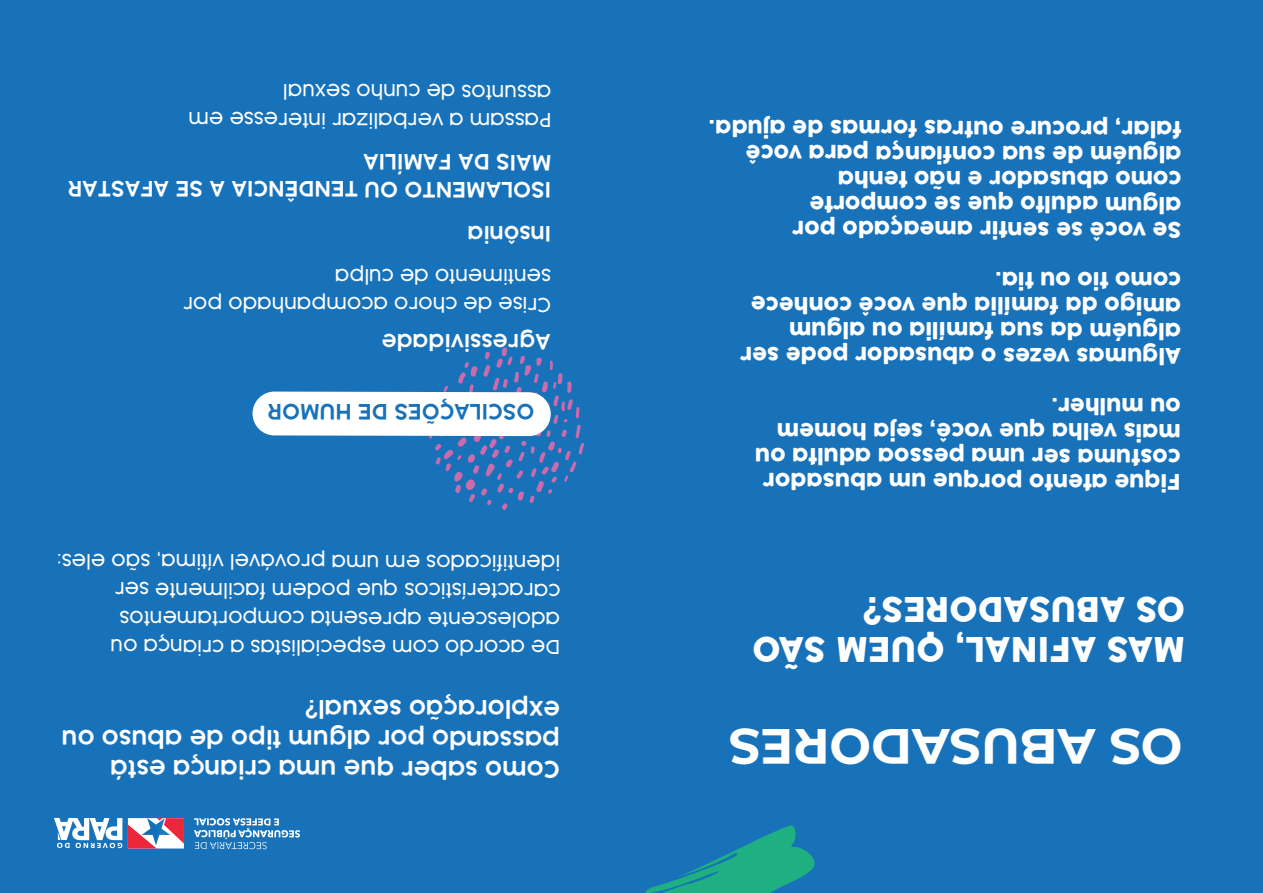
<style>
.page{position:relative;width:1263px;height:893px;background:#1872ba}
.page>*{position:absolute;margin:0;border:0;box-sizing:border-box;transform-origin:0 0}
.t1{font:700 49.35px "Montserrat";color:#fff}
.t2{font:33.3px/39.9px "Cocogoose";color:#fff}
.t3{font:600 22.8px/30px "COCOGOOSE";letter-spacing:-.005em;color:#fff}
.t4{font:21px/25px "Cocogoose";letter-spacing:-.005em;color:#fff}
.t5{font:600 20.7px/44.5px "COCOGOOSE";letter-spacing:-.005em;color:#fff}
.t6{font:600 20.7px "COCOGOOSE";letter-spacing:-.005em;color:#1872ba}
.t7{font:300 19.05px/28.5px "Cocogoose";letter-spacing:-.005em;color:#fff}
</style>
<div class="page">
<svg style="left:645px;top:825px;width:170px;height:68px"></svg>
<svg style="left:252px;top:347px;width:333px;height:163px"></svg>
<svg style="left:194px;top:818px;width:106px;height:31px"></svg>
<svg style="left:54px;top:818px;width:68px;height:30px"></svg>
<svg style="left:128px;top:818px;width:56px;height:30px;background:#d396a7"></svg>
<p class="t7" style="left:552px;top:134px;width:365px;rotate:-180deg">Passam a verbalizar interesse em assuntos de cunho sexual</p>
<p class="t5" style="left:551px;top:184px;width:190px;rotate:-180deg">MAIS DA FAMÍLIA</p>
<p class="t5" style="left:551px;top:255px;width:485px;rotate:-180deg">Insônia<br>ISOLAMENTO OU TENDÊNCIA A SE AFASTAR</p>
<p class="t7" style="left:551px;top:318px;width:369px;rotate:-180deg">Crise de choro acompanhado por sentimento de culpa</p>
<p class="t5" style="left:551px;top:363px;width:171px;rotate:-180deg">Agressividade</p>
<p class="t4" style="left:1182px;top:241px;width:474px;rotate:-180deg">Se você se sentir ameaçado por<br>algum adulto que se comporte<br>como abusador e não tenha<br>alguém de sua confiança para você falar, procure outras formas de ajuda.</p>
<p class="t4" style="left:1181px;top:367px;width:443px;rotate:-180deg">Algumas vezes o abusador pode ser alguém da sua família ou algum amigo da família que você conhece como tio ou tia.</p>
<p class="t6" style="left:534px;top:426px;width:268px;rotate:-180deg">OSCILAÇÕES DE HUMOR</p>
<p class="t4" style="left:1181px;top:493px;width:427px;rotate:-180deg">Fique atento porque um abusador costuma ser uma pessoa adulta ou mais velha que você, seja homem ou mulher.</p>
<p class="t7" style="left:560px;top:661px;width:505px;rotate:-180deg">De acordo com especialistas a criança ou adolescente apresenta comportamentos característicos que podem facilmente ser identificados em uma provável vítima, são eles:</p>
<p class="t3" style="left:560px;top:783px;width:500px;rotate:-180deg">Como saber que uma criança está passando por algum tipo de abuso ou exploração sexual?</p>
<h2 class="t2" style="left:1185px;top:668px;width:434px;rotate:-180deg">MAS AFINAL, QUEM SÃO<br>OS ABUSADORES?</h2>
<h1 class="t1" style="left:1182px;top:782px;width:455px;rotate:-180deg">OS ABUSADORES</h1>
</div>
